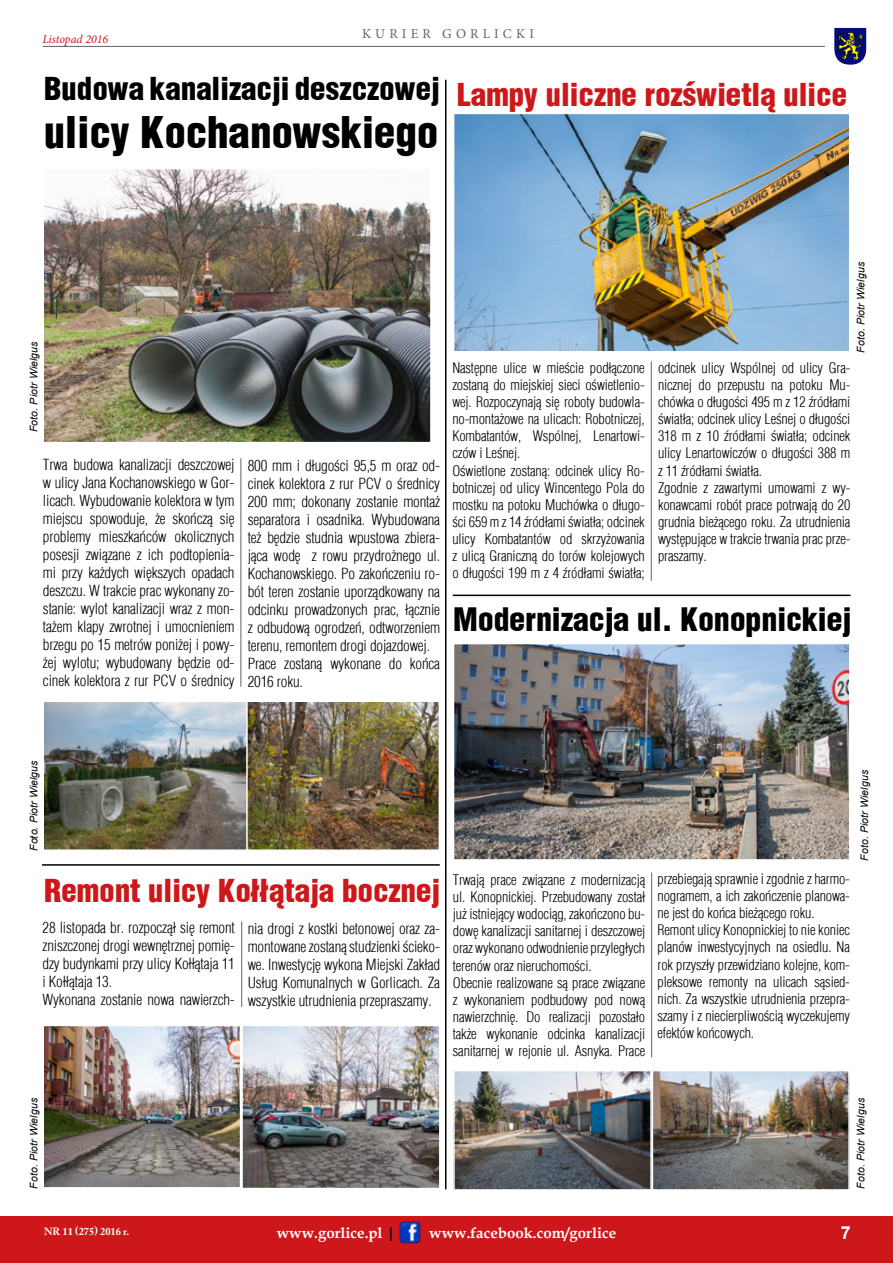
<style>
.page{position:relative;width:893px;height:1263px;background:#fff}
.page>*{position:absolute;margin:0;border:0;box-sizing:border-box;transform-origin:0 0}
.t1{font:43.5px "Switz Cond Blackpl";color:#000}
.t2{font:32.25px "Switz Cond Blackpl";color:#000}
.t3{font:31.5px "Switz Cond Blackpl";color:#cd171a}
.t4{font:31.5px "Switz Cond Blackpl";color:#000}
.t5{font:700 18px "Arial";color:#fff}
.t6{font:300 15px/18px "Switzerland Cond";letter-spacing:-.01em;color:#000;text-align:justify}
.t7{font:700 15px "Book Antiqua";color:#fff}
.t8{font:300 14.25px/17.1px "Switzerland Cond";letter-spacing:-.01em;color:#000}
.t9{font:13.5px "Minion Pro";letter-spacing:.31em;color:#646363}
.t10{font:italic 12px "Minion Pro";letter-spacing:-.005em;color:#cd171a}
.t11{font:italic 10.5px "Arial";letter-spacing:.01em;color:#000}
.t12{font:700 10.5px "Adobe Caslon Pro";color:#fff}
.s1{color:#000}
</style>
<div class="page">
<hr style="left:43px;top:46px;width:782px;height:1px;background:#646363">
<svg style="left:834px;top:28px;width:32px;height:37px"></svg>
<div style="left:0;top:1216px;width:893px;height:47px;background:#cd171a"></div>
<img style="left:400px;top:1222px;width:21px;height:21px">
<img style="left:248px;top:703px;width:189px;height:145px">
<div style="left:240px;top:700px;width:200px;height:151px;border:2px solid #fff"></div>
<img style="left:46px;top:703px;width:199px;height:145px">
<div style="left:43px;top:700px;width:205px;height:151px;border:2px solid #fff"></div>
<img style="left:46px;top:171px;width:383px;height:269px">
<div style="left:43px;top:168px;width:389px;height:275px;border:2px solid #fff"></div>
<img style="left:456px;top:1073px;width:391px;height:115px">
<div style="left:453px;top:1070px;width:199px;height:121px;border:2px solid #fff"></div>
<div style="left:652px;top:1070px;width:198px;height:121px;border:2px solid #fff"></div>
<img style="left:456px;top:646px;width:391px;height:212px">
<div style="left:453px;top:643px;width:397px;height:218px;border:2px solid #fff"></div>
<img style="left:46px;top:1028px;width:392px;height:158px">
<div style="left:241px;top:1025px;width:200px;height:164px;border:2px solid #fff"></div>
<div style="left:43px;top:1025px;width:198px;height:163px;border:2px solid #fff"></div>
<img style="left:456px;top:116px;width:391px;height:233px">
<div style="left:453px;top:113px;width:397px;height:239px;border:2px solid #fff"></div>
<hr style="left:42px;top:864px;width:398px;height:2px;background:#000">
<hr style="left:453px;top:595px;width:397px;height:1px;background:#000">
<hr style="left:445px;top:80px;width:1px;height:1109px;background:#000">
<hr style="left:240px;top:458px;width:1px;height:229px;background:#646363">
<hr style="left:651px;top:361px;width:1px;height:220px;background:#646363">
<hr style="left:651px;top:872px;width:1px;height:185px;background:#646363">
<hr style="left:241px;top:921px;width:1px;height:86px;background:#646363">
<p class="t10" style="left:43px;top:31px;width:67px">Listopad 2016</p>
<p class="t9" style="left:362px;top:25px;width:173px">KURIER GORLICKI</p>
<h3 class="t4" style="left:44px;top:68px;width:397px">Budowa kanalizacji deszczowej</h3>
<h1 class="t1" style="left:44px;top:103px;width:396px">ulicy Kochanowskiego</h1>
<h3 class="t3" style="left:457px;top:73px;width:392px">Lampy uliczne rozświetlą ulice</h3>
<p class="t11" style="left:27px;top:432px;width:92px;rotate:-90deg">Foto. Piotr Wielgus</p>
<p class="t6" style="left:43px;top:456px;width:193px">Trwa budowa kanalizacji deszczowej w ulicy Jana Kochanowskiego w Gor&shy;licach. Wybudowanie kolektora w tym miejscu spowoduje, że skończą się problemy mieszkańców okolicznych posesji związane z ich podtopienia&shy;mi przy każdych większych opadach deszczu. W trakcie prac wykonany zo&shy;stanie: wylot kanalizacji wraz z mon&shy;tażem klapy zwrotnej i umocnieniem brzegu po 15 metrów poniżej i powy&shy;żej wylotu; wybudowany będzie od&shy;cinek kolektora z rur PCV o średnicy</p>
<p class="t6" style="left:248px;top:457px;width:194px;text-align:left">800 mm i długości 95,5 m oraz od&shy;cinek kolektora z rur PCV o średnicy<br>200 mm; dokonany zostanie montaż separatora i osadnika. Wybudowana też będzie studnia wpustowa zbiera&shy;jąca wodę z rowu przydrożnego ul.<br>Kochanowskiego. Po zakończeniu ro&shy;bót teren zostanie uporządkowany na odcinku prowadzonych prac, łącznie z odbudową ogrodzeń, odtworzeniem terenu, remontem drogi dojazdowej.<br>Prace zostaną wykonane do końca<br>2016 roku.</p>
<p class="t11" style="left:854px;top:352px;width:92px;rotate:-90deg">Foto. Piotr Wielgus</p>
<p class="t8" style="left:452px;top:359px;width:194px">Następne ulice w mieście podłączone zostaną do miejskiej sieci oświetlenio&shy;wej. Rozpoczynają się roboty budowla&shy;no-montażowe na ulicach: Robotniczej, Kombatantów, Wspólnej, Lenartowi&shy;czów i Leśnej.<br>Oświetlone zostaną: odcinek ulicy Ro&shy;botniczej od ulicy Wincentego Pola do mostku na potoku Muchówka o długo&shy;ści 659 m z 14 źródłami światła; odcinek ulicy Kombatantów od skrzyżowania z ulicą Graniczną do torów kolejowych o długości 199 m z 4 źródłami światła;</p>
<p class="t8" style="left:658px;top:359px;width:194px">odcinek ulicy Wspólnej od ulicy Gra&shy;nicznej do przepustu na potoku Mu&shy;chówka o długości 495 m z 12 źródłami światła; odcinek ulicy Leśnej o długości 318 m z 10 źródłami światła; odcinek ulicy Lenartowiczów o długości 388 m z 11 źródłami światła.<br>Zgodnie z zawartymi umowami z wy&shy;konawcami robót prace potrwają do 20 grudnia bieżącego roku. Za utrudnienia występujące w trakcie trwania prac prze&shy;praszamy.</p>
<h2 class="t2" style="left:453px;top:597px;width:400px">Modernizacja ul. Konopnickiej</h2>
<p class="t11" style="left:27px;top:851px;width:92px;rotate:-90deg">Foto. Piotr Wielgus</p>
<p class="t11" style="left:858px;top:861px;width:92px;rotate:-90deg">Foto. Piotr Wielgus</p>
<h3 class="t3" style="left:44px;top:869px;width:398px">Remont ulicy Kołłątaja bocznej</h3>
<p class="t6" style="left:43px;top:919px;width:194px;text-align:left">28 listopada br. rozpoczął się remont zniszczonej drogi wewnętrznej pomię&shy;dzy budynkami przy ulicy Kołłątaja 11 i Kołłątaja 13.<br>Wykonana zostanie nowa nawierzch-</p>
<p class="t6" style="left:248px;top:919px;width:194px">nia drogi z kostki betonowej oraz za&shy;montowane zostaną studzienki ścieko&shy;we. Inwestycję wykona Miejski Zakład Usług Komunalnych w Gorlicach. Za wszystkie utrudnienia przepraszamy.</p>
<p class="t8" style="left:453px;top:871px;width:194px">Trwają prace związane z modernizacją ul. Konopnickiej. Przebudowany został już istniejący wodociąg, zakończono bu&shy;dowę kanalizacji sanitarnej i deszczowej oraz wykonano odwodnienie przyległych terenów oraz nieruchomości.<br>Obecnie realizowane są prace związane z wykonaniem podbudowy pod nową nawierzchnię. Do realizacji pozostało także wykonanie odcinka kanalizacji sanitarnej w rejonie ul. Asnyka. Prace</p>
<p class="t8" style="left:658px;top:870px;width:194px">przebiegają sprawnie i zgodnie z harmo&shy;nogramem, a ich zakończenie planowa&shy;ne jest do końca bieżącego roku.<br>Remont ulicy Konopnickiej to nie koniec planów inwestycyjnych na osiedlu. Na rok przyszły przewidziano kolejne, kom&shy;pleksowe remonty na ulicach sąsied&shy;nich. Za wszystkie utrudnienia przepra&shy;szamy i z niecierpliwością wyczekujemy efektów końcowych.</p>
<p class="t11" style="left:27px;top:1188px;width:92px;rotate:-90deg">Foto. Piotr Wielgus</p>
<p class="t11" style="left:854px;top:1188px;width:92px;rotate:-90deg">Foto. Piotr Wielgus</p>
<p class="t12" style="left:44px;top:1225px;width:87px">NR 11 (275) 2016 r.</p>
<p class="t7" style="left:277px;top:1222px;width:120px">www.gorlice.pl <span class="s1">|</span></p>
<p class="t7" style="left:429px;top:1222px;width:188px">www.facebook.com/gorlice</p>
<p class="t5" style="left:841px;top:1221px;width:12px">7</p>
</div>
